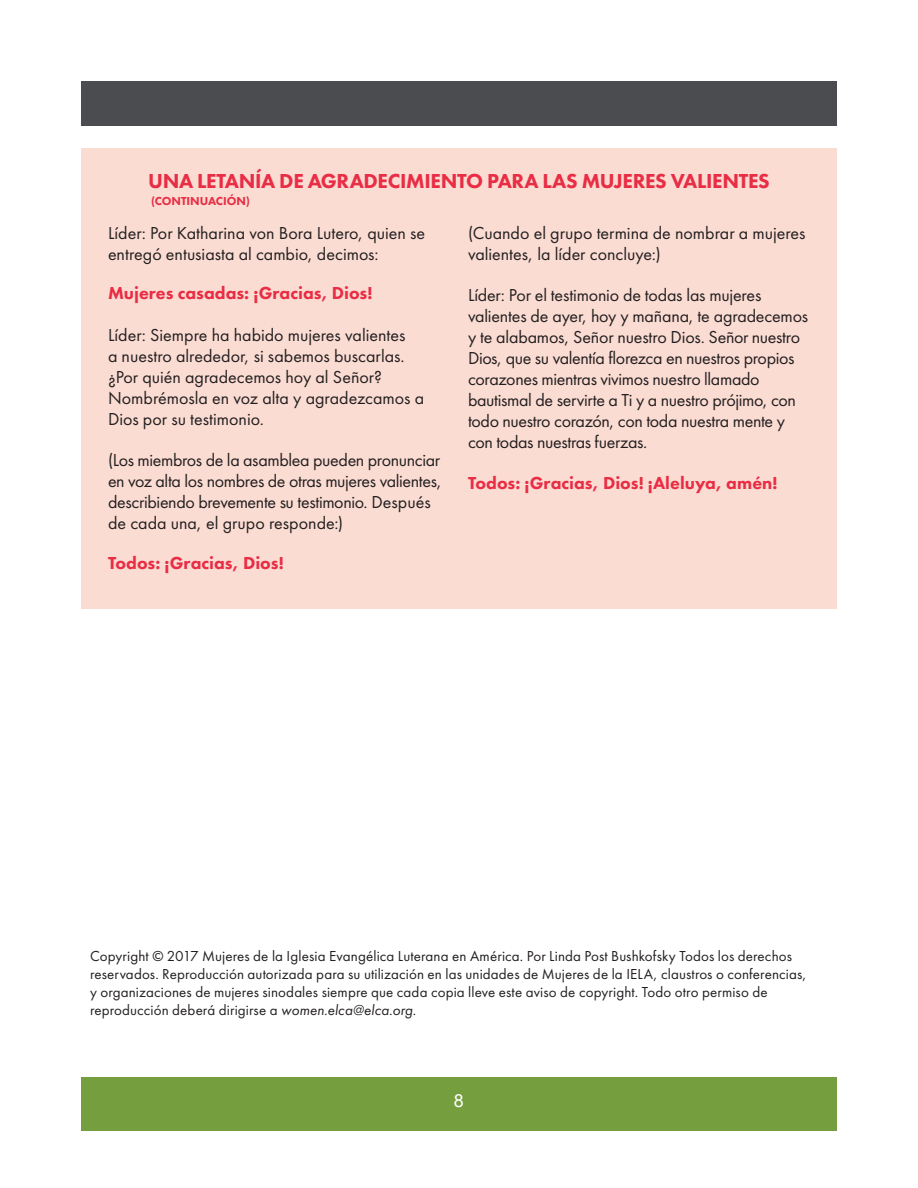
<style>
.page{position:relative;width:918px;height:1188px;background:#fff}
.page>*{position:absolute;margin:0;border:0;box-sizing:border-box;transform-origin:0 0}
.Litany_Title_RED{font:800 21px "Futura PT";letter-spacing:-.015em;color:#e82d44}
.litany_RED_subhead{font:18px/21px "Futura PT";letter-spacing:-.01em;color:#231f20}
.litany_RED_subhead-2{font:800 18px "Futura PT";color:#e82d44}
.t1{font:18px "Arial";color:#fff}
.Copyright{font:15px/18px "Futura PT";letter-spacing:.01em;color:#231f20}
.Litany_Title_RED-2{font:800 12px "Futura PT";color:#e82d44}
.s1{font-style:italic}
</style>
<div class="page">
<div style="left:81px;top:1078px;width:756px;height:53px;background:#759f3f"></div>
<div style="left:81px;top:81px;width:756px;height:44px;background:#4b4c4f"></div>
<div style="left:81px;top:148px;width:756px;height:461px;background:#fbdcd3"></div>
<p class="Litany_Title_RED" style="left:148px;top:167px;width:623px">UNA LETANÍA DE AGRADECIMIENTO PARA LAS MUJERES VALIENTES</p>
<p class="Litany_Title_RED-2" style="left:151px;top:193px;width:100px">(CONTINUACIÓN)</p>
<p class="litany_RED_subhead" style="left:108px;top:222px;width:319px">Líder: Por Katharina von Bora Lutero, quien se entregó entusiasta al cambio, decimos:</p>
<p class="litany_RED_subhead-2" style="left:108px;top:282px;width:266px">Mujeres casadas: ¡Gracias, Dios!</p>
<p class="litany_RED_subhead" style="left:108px;top:324px;width:318px">Líder: Siempre ha habido mujeres valientes<br>a nuestro alrededor, si sabemos buscarlas. ¿Por quién agradecemos hoy al Señor?<br>Nombrémosla en voz alta y agradezcamos a Dios por su testimonio.</p>
<p class="litany_RED_subhead" style="left:108px;top:449px;width:335px">(Los miembros de la asamblea pueden pronunciar en voz alta los nombres de otras mujeres valientes, describiendo brevemente su testimonio. Después de cada una, el grupo responde:)</p>
<p class="litany_RED_subhead-2" style="left:108px;top:551px;width:177px">Todos: ¡Gracias, Dios!</p>
<p class="litany_RED_subhead" style="left:468px;top:222px;width:339px">(Cuando el grupo termina de nombrar a mujeres valientes, la líder concluye:)</p>
<p class="litany_RED_subhead" style="left:468px;top:284px;width:342px">Líder: Por el testimonio de todas las mujeres valientes de ayer, hoy y mañana, te agradecemos y te alabamos, Señor nuestro Dios. Señor nuestro Dios, que su valentía florezca en nuestros propios corazones mientras vivimos nuestro llamado bautismal de servirte a Ti y a nuestro prójimo, con todo nuestro corazón, con toda nuestra mente y con todas nuestras fuerzas.</p>
<p class="litany_RED_subhead-2" style="left:468px;top:472px;width:311px">Todos: ¡Gracias, Dios! ¡Aleluya, amén!</p>
<p class="Copyright" style="left:90px;top:947px;width:718px">Copyright © 2017 Mujeres de la Iglesia Evangélica Luterana en América. Por Linda Post Bushkofsky Todos los derechos reservados. Reproducción autorizada para su utilización en las unidades de Mujeres de la IELA, claustros o conferencias, y organizaciones de mujeres sinodales siempre que cada copia lleve este aviso de copyright. Todo otro permiso de reproducción deberá dirigirse a <span class="s1">women.elca@elca.org</span>.</p>
<p class="t1" style="left:454px;top:1089px;width:12px">8</p>
</div>
